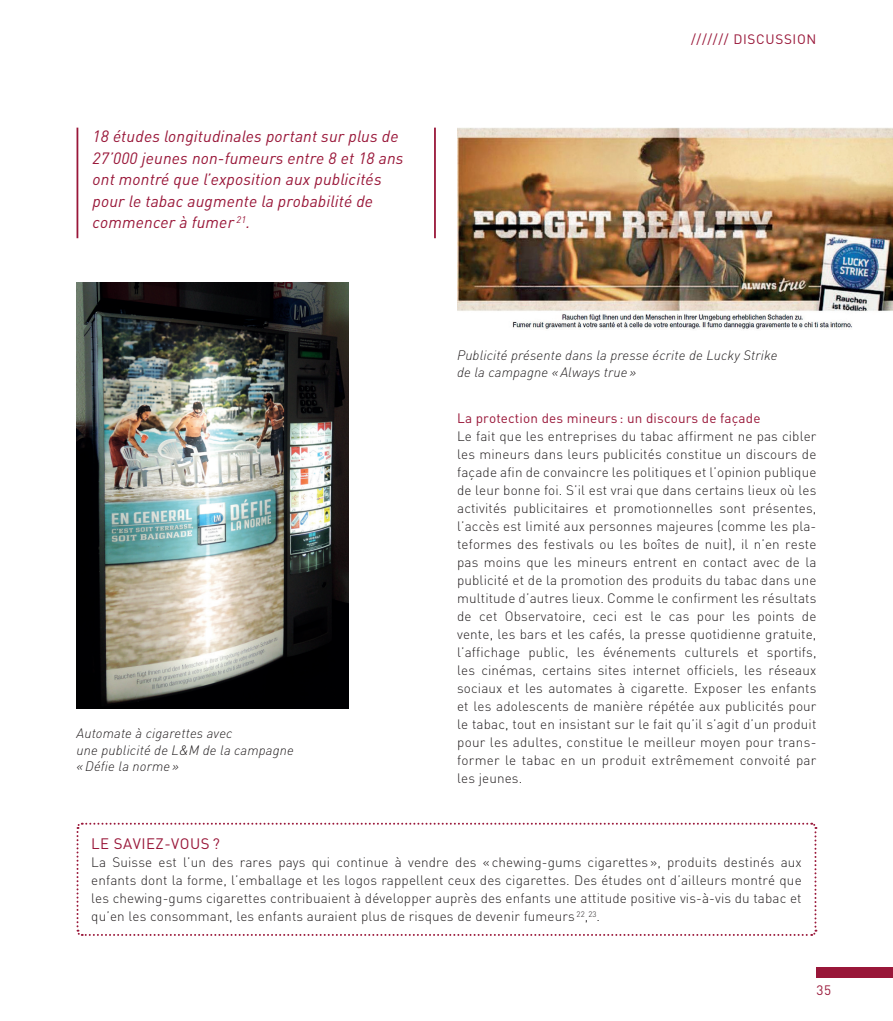
<style>
.page{position:relative;width:893px;height:1021px;background:#fff}
.page>*{position:absolute;margin:0;border:0;box-sizing:border-box;transform-origin:0 0}
.t1{font:italic 16.2px/21.6px "DINOT";letter-spacing:.01em;color:#991739}
.t2{font:15px "DIN";color:#991739}
.t3{font:300 13.5px/18px "DIN";letter-spacing:.01em;color:#231f20;text-align:justify}
.t4{font:italic 300 13.5px/16.5px "DINOT";letter-spacing:.01em;color:#231f20}
.t5{font:13.5px "DIN";letter-spacing:.01em;color:#991739}
.t6{font:13.5px "DIN";letter-spacing:.05em;color:#991739}
</style>
<div class="page">
<div style="left:816px;top:967px;width:77px;height:10px;background:#991739"></div>
<svg style="left:76px;top:822px;width:742px;height:114px"></svg>
<hr style="left:77px;top:128px;width:1px;height:110px;background:#991739">
<hr style="left:434px;top:128px;width:2px;height:110px;background:#991739">
<img style="left:77px;top:283px;width:272px;height:425px">
<img style="left:457px;top:128px;width:436px;height:201px">
<p class="t1" style="left:93px;top:125px;width:312px">18 études longitudinales portant sur plus de 27’000 jeunes non-fumeurs entre 8 et 18 ans ont montré que l’exposition aux publicités pour le tabac augmente la probabilité de commencer à fumer <sup>21</sup>.</p>
<p class="t4" style="left:77px;top:724px;width:219px">Automate à cigarettes avec<br>une publicité de L&amp;M de la campagne «Défie la norme »</p>
<p class="t6" style="left:691px;top:31px;width:127px">/////// DISCUSSION</p>
<p class="t4" style="left:457px;top:347px;width:322px">Publicité présente dans la presse écrite de Lucky Strike de la campagne « Always true »</p>
<p class="t5" style="left:457px;top:409px;width:305px">La protection des mineurs : un discours de façade</p>
<p class="t3" style="left:457px;top:426px;width:361px">Le fait que les entreprises du tabac affirment ne pas cibler les mineurs dans leurs publicités constitue un discours de façade afin de convaincre les politiques et l’opinion publique de leur bonne foi. S’il est vrai que dans certains lieux où les activités publicitaires et promotionnelles sont présentes, l’accès est limité aux personnes majeures (comme les pla&shy;teformes des festivals ou les boîtes de nuit), il n’en reste pas moins que les mineurs entrent en contact avec de la publicité et de la promotion des produits du tabac dans une multitude d’autres lieux. Comme le confirment les résultats de cet Observatoire, ceci est le cas pour les points de vente, les bars et les cafés, la presse quotidienne gratuite, l’affichage public, les événements culturels et sportifs, les cinémas, certains sites internet officiels, les réseaux sociaux et les automates à cigarette. Exposer les enfants et les adolescents de manière répétée aux publicités pour le tabac, tout en insistant sur le fait qu’il s’agit d’un produit pour les adultes, constitue le meilleur moyen pour trans&shy;former le tabac en un produit extrêmement convoité par les jeunes.</p>
<p class="t2" style="left:91px;top:834px;width:32px">Le savie</p>
<p class="t2" style="left:156px;top:834px;width:25px">z-vous</p>
<p class="t2" style="left:212px;top:834px;width:9px">?</p>
<p class="t3" style="left:91px;top:853px;width:712px">La Suisse est l’un des rares pays qui continue à vendre des « chewing-gums cigarettes », produits destinés aux enfants dont la forme, l’emballage et les logos rappellent ceux des cigarettes. Des études ont d’ailleurs montré que les chewing-gums cigarettes contribuaient à développer auprès des enfants une attitude positive vis-à-vis du tabac et qu’en les consommant, les enfants auraient plus de risques de devenir fumeurs <sup>22</sup>,<sup>23</sup>.</p>
<p class="t5" style="left:816px;top:982px;width:16px">35</p>
</div>
